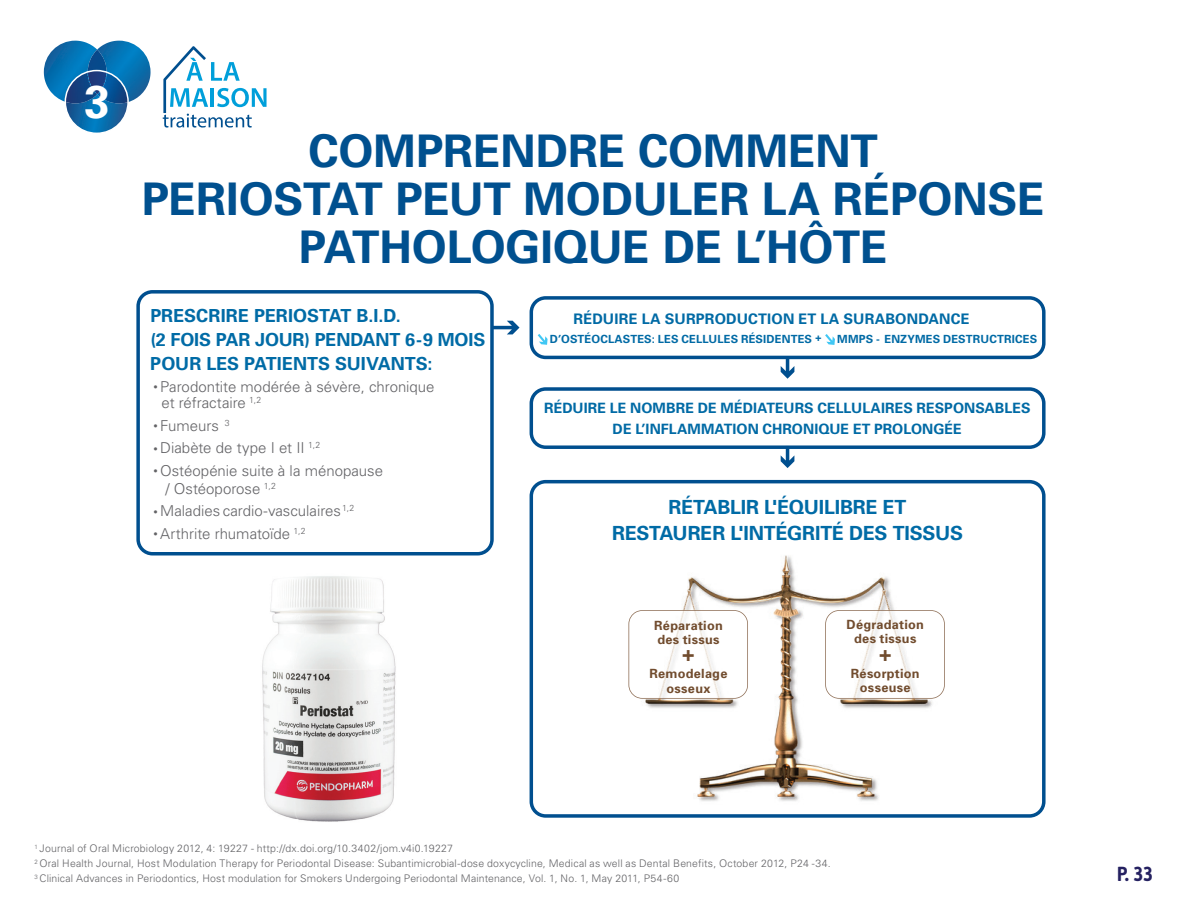
<style>
.page{position:relative;width:1188px;height:918px;background:#fff}
.page>*{position:absolute;margin:0;border:0;box-sizing:border-box;transform-origin:0 0}
.t1{font:700 46.05px "Univers";color:#fff}
.t2{font:700 45px/48px "Univers";letter-spacing:-.005em;color:#00508f;text-align:center}
.t3{font:900 21.75px "Univers";color:#714c2e}
.t4{font:700 21px "Innfoo 2";color:#252161}
.t5{font:700 19.5px/25.5px "Univers";letter-spacing:-.01em;color:#006ba6;text-align:center}
.t6{font:700 18px/24px "Univers";letter-spacing:-.005em;color:#006ba6}
.t7{font:300 15px/16.5px "Univers";color:#636366}
.t8{font:700 14.55px "Univers";letter-spacing:.01em;color:#006aa5}
.t9{font:700 14.25px/21px "Univers";letter-spacing:.005em;color:#006aa5;text-align:center}
.t10{font:700 12.75px/14.5px "Univers";letter-spacing:.02em;color:#714c2e;text-align:center}
.t11{font:700 11.25px "Univers";letter-spacing:.01em;color:#006aa5}
.t12{font:300 10.5px/15px "Univers";letter-spacing:.015em;color:#636366}
.s1{font-size:8.7px}
</style>
<div class="page">
<img style="left:43px;top:40px;width:487px;height:284px">
<img style="left:361px;top:324px;width:207px;height:481px">
<img style="left:65px;top:94px;width:63px;height:39px">
<img style="left:97px;top:94px;width:27px;height:9px">
<svg style="left:44px;top:72px;width:2px;height:11px"></svg>
<svg style="left:68px;top:102px;width:14px;height:1px"></svg>
<img style="left:88px;top:62px;width:19px;height:7px">
<svg style="left:86px;top:69px;width:22px;height:27px"></svg>
<div style="left:65px;top:70px;width:64px;height:64px;border:2px solid #fff;border-radius:50%"></div>
<svg style="left:530px;top:480px;width:516px;height:338px"></svg>
<svg style="left:136px;top:290px;width:358px;height:265px"></svg>
<svg style="left:530px;top:387px;width:516px;height:81px"></svg>
<svg style="left:492px;top:321px;width:28px;height:13px"></svg>
<svg style="left:530px;top:296px;width:516px;height:83px"></svg>
<img style="left:262px;top:560px;width:145px;height:262px">
<svg style="left:163px;top:46px;width:104px;height:82px"></svg>
<h1 class="t1" style="left:84px;top:72px;width:27px">3</h1>
<h2 class="t2" style="left:142px;top:125px;width:905px">COMPRENDRE COMMENT<br>PERIOSTAT PEUT MODULER LA RÉPONSE<br>PATHOLOGIQUE DE L’HÔTE</h2>
<h3 class="t6" style="left:150px;top:303px;width:337px">PRESCRIRE PERIOSTAT B.I.D.<br>(2 FOIS PAR JOUR) PENDANT 6-9 MOIS<br>POUR LES PATIENTS SUIVANTS:</h3>
<h3 class="t7" style="left:162px;top:378px;width:275px;text-indent:-8px"><span class="s1">•</span> Parodontite modérée à sévère, chronique et réfractaire <sup>1,2</sup></h3>
<h3 class="t7" style="left:153px;top:417px;width:78px"><span class="s1">•</span> Fumeurs <sup>3</sup></h3>
<h3 class="t7" style="left:153px;top:439px;width:169px"><span class="s1">•</span> Diabète de type I et II <sup>1,2</sup></h3>
<h3 class="t7" style="left:165px;top:461px;width:219px;line-height:18px;text-indent:-12px"><span class="s1">•</span> Ostéopénie suite à la ménopause / Ostéoporose <sup>1,2</sup></h3>
<h3 class="t7" style="left:153px;top:502px;width:203px"><span class="s1">•</span> Maladies cardio-vasculaires <sup>1,2</sup></h3>
<h3 class="t7" style="left:153px;top:525px;width:154px"><span class="s1">•</span> Arthrite rhumatoïde <sup>1,2</sup></h3>
<h3 class="t8" style="left:573px;top:310px;width:398px">RÉDUIRE LA SURPRODUCTION ET LA SURABONDANCE</h3>
<p class="t11" style="left:550px;top:332px;width:273px">D’OSTÉOCLASTES: LES CELLULES RÉSIDENTES +</p>
<p class="t11" style="left:837px;top:332px;width:201px">MMPS - ENZYMES DESTRUCTRICES</p>
<h3 class="t9" style="left:544px;top:397px;width:488px">RÉDUIRE LE NOMBRE DE MÉDIATEURS CELLULAIRES RESPONSABLES<br>DE L’INFLAMMATION CHRONIQUE ET PROLONGÉE</h3>
<h3 class="t5" style="left:612px;top:494px;width:353px">RÉTABLIR L'ÉQUILIBRE ET<br>RESTAURER L'INTÉGRITÉ DES TISSUS</h3>
<p class="t10" style="left:654px;top:618px;width:70px;text-align:left">Réparation des tissus</p>
<p class="t10" style="left:650px;top:666px;width:79px">Remodelage osseux</p>
<h3 class="t3" style="left:681px;top:640px;width:16px">+</h3>
<p class="t10" style="left:847px;top:616px;width:79px">Dégradation des tissus</p>
<p class="t10" style="left:851px;top:665px;width:70px">Résorption osseuse</p>
<h3 class="t3" style="left:878px;top:639px;width:16px">+</h3>
<p class="t12" style="left:34px;top:841px;width:798px"><sup>1</sup> Journal of Oral Microbiology 2012, 4: 19227 - http://dx.doi.org/10.3402/jom.v4i0.19227<br><sup>2</sup> Oral Health Journal, Host Modulation Therapy for Periodontal Disease: Subantimicrobial-dose doxycycline, Medical as well as Dental Benefits, October 2012, P24 -34.<br><sup>3</sup> Clinical Advances in Periodontics, Host modulation for Smokers Undergoing Periodontal Maintenance, Vol. 1, No. 1, May 2011, P54-60</p>
<h3 class="t4" style="left:1117px;top:861px;width:38px">P. 33</h3>
</div>
